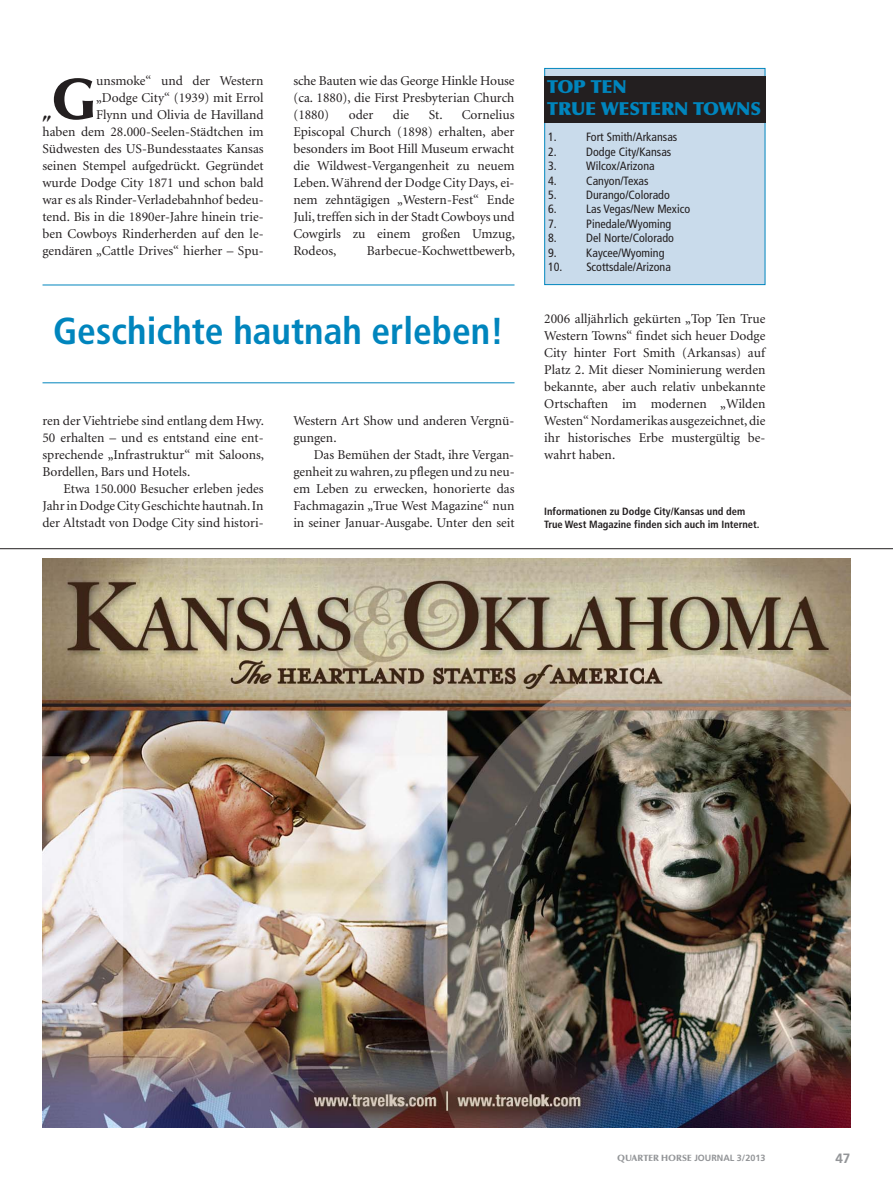
<style>
.page{position:relative;width:893px;height:1191px;background:#fff}
.page>*{position:absolute;margin:0;border:0;box-sizing:border-box;transform-origin:0 0}
.t1{font:900 57.9px "Optima LT";color:#231f20}
.t2{font:700 condensed 37.5px "Frutiger";color:#0085bd}
.t3{font:900 18px/22.2px "Optima LT";letter-spacing:-.01em;color:#0085bd}
.t4{font:900 17.4px "Optima LT";color:#231f20}
.t5{font:13.5px/17px "Minion";color:#231f20;text-align:justify}
.t6{font:700 13.5px "Frutiger";color:#939598}
.t7{font:condensed 12px "Frutiger";color:#231f20}
.t8{font:700 condensed 10.5px/12.6px "Frutiger";color:#231f20}
.t9{font:700 9px "Frutiger";color:#939598}
.s1{font-family:"Optima LT";font-weight:900}
</style>
<div class="page">
<div style="left:545px;top:69px;width:220px;height:215px;background:#c9dbeb"></div>
<div style="left:544px;top:68px;width:221px;height:217px;border:1px solid #0085bd"></div>
<div style="left:544px;top:77px;width:221px;height:46px;background:#231f20"></div>
<hr style="left:43px;top:285px;width:471px;height:1px;background:#0085bd">
<hr style="left:43px;top:382px;width:471px;height:1px;background:#0085bd">
<img style="left:0;top:549px;width:48px;height:449px">
<img style="left:43px;top:559px;width:807px;height:568px">
<hr style="left:0;top:548px;width:893px;height:1px;background:#231f20">
<p class="t5" style="left:43px;top:73px;width:223px;text-align:right">unsmoke“ und der Western<br>„Dodge City“ (1939) mit Errol<br>Flynn und Olivia de Havilland<br>haben dem 28.000-Seelen-Städtchen im Südwesten des US-Bundesstaates Kansas seinen Stempel aufgedrückt. Gegründet wurde Dodge City 1871 und schon bald war es als Rinder-Verladebahnhof bedeu&shy;tend. Bis in die 1890er-Jahre hinein trie&shy;ben Cowboys Rinderherden auf den le&shy;gendären „Cattle Drives“ hierher – Spu-</p>
<h1 class="t1" style="left:51px;top:77px;width:47px">G</h1>
<p class="t4" style="left:43px;top:106px;width:10px">„</p>
<p class="t5" style="left:293px;top:73px;width:223px">sche Bauten wie das George Hinkle House (ca. 1880), die First Presbyterian Church (1880)</p>
<p class="t5" style="left:293px;top:107px;width:223px;text-indent:135px">St. Cornelius Episcopal Church (1898) erhalten, aber besonders im Boot Hill Museum erwacht die Wildwest-Vergangenheit zu neuem Leben. Während der Dodge City Days, ei&shy;nem zehntägigen „Western-Fest“ Ende Juli, treffen sich in der Stadt Cowboys und Cowgirls zu einem großen Umzug, Rodeos,</p>
<p class="t5" style="left:349px;top:107px;width:26px">oder</p>
<p class="t5" style="left:393px;top:107px;width:18px">die</p>
<p class="t5" style="left:367px;top:243px;width:150px">Barbecue-Kochwettbewerb,</p>
<h2 class="t2" style="left:53px;top:316px;width:453px">Geschichte hautnah erleben!</h2>
<p class="t5" style="left:43px;top:414px;width:223px">ren der Viehtriebe sind entlang dem Hwy.<br>50 erhalten – und es entstand eine ent&shy;sprechende „Infrastruktur“ mit Saloons, Bordellen, Bars und Hotels.</p>
<p class="t5" style="left:43px;top:482px;width:223px;text-indent:21px">Etwa 150.000 Besucher erleben jedes Jahr in Dodge City Geschichte hautnah. In der Altstadt von Dodge City sind histori-</p>
<p class="t5" style="left:293px;top:414px;width:223px">Western Art Show und anderen Vergnü&shy;gungen.</p>
<p class="t5" style="left:293px;top:448px;width:223px;text-indent:20px">Das Bemühen der Stadt, ihre Vergan&shy;genheit zu wahren, zu pflegen und zu neu&shy;em Leben zu erwecken, honorierte das Fachmagazin „True West Magazine“ nun in seiner Januar-Ausgabe. Unter den seit</p>
<h3 class="t3" style="left:547px;top:77px;width:215px">TOP TEN<br>TRUE WESTERN TOWNS</h3>
<p class="t7" style="left:548px;top:132px;width:10px">1.</p>
<p class="t7" style="left:586px;top:132px;width:92px">Fort Smith/Arkansas</p>
<p class="t7" style="left:548px;top:147px;width:10px">2.</p>
<p class="t7" style="left:586px;top:147px;width:86px">Dodge City/Kansas</p>
<p class="t7" style="left:548px;top:161px;width:10px">3.</p>
<p class="t7" style="left:586px;top:161px;width:70px">Wilcox/Arizona</p>
<p class="t7" style="left:548px;top:176px;width:10px">4.</p>
<p class="t7" style="left:586px;top:176px;width:64px">Canyon/Texas</p>
<p class="t7" style="left:548px;top:190px;width:10px">5.</p>
<p class="t7" style="left:586px;top:190px;width:85px">Durango/Colorado</p>
<p class="t7" style="left:548px;top:204px;width:10px">6.</p>
<p class="t7" style="left:586px;top:204px;width:105px">Las Vegas/New Mexico</p>
<p class="t7" style="left:548px;top:219px;width:10px">7.</p>
<p class="t7" style="left:586px;top:219px;width:87px">Pinedale/Wyoming</p>
<p class="t7" style="left:548px;top:233px;width:10px">8.</p>
<p class="t7" style="left:586px;top:233px;width:89px">Del Norte/Colorado</p>
<p class="t7" style="left:548px;top:248px;width:10px">9.</p>
<p class="t7" style="left:586px;top:248px;width:80px">Kaycee/Wyoming</p>
<p class="t7" style="left:548px;top:262px;width:124px">10. Scottsdale/Arizona</p>
<p class="t5" style="left:544px;top:312px;width:223px">2006 alljährlich gekürten „Top Ten True Western Towns“ findet sich heuer Dodge City hinter Fort Smith (Arkansas) auf Platz 2. Mit dieser Nominierung werden bekannte, aber auch relativ unbekannte Ortschaften im modernen „Wilden Westen“ Nordamerikas ausgezeichnet, die ihr historisches Erbe mustergültig be&shy;wahrt haben.</p>
<p class="t8" style="left:544px;top:506px;width:217px">Informationen zu Dodge City/Kansas und dem<br>True West Magazine finden sich auch im Internet.</p>
<p class="t9" style="left:617px;top:1154px;width:150px"><span class="s1">QUARTER HORSE</span> JOURNAL 3/2013</p>
<p class="t6" style="left:835px;top:1152px;width:16px">47</p>
</div>
